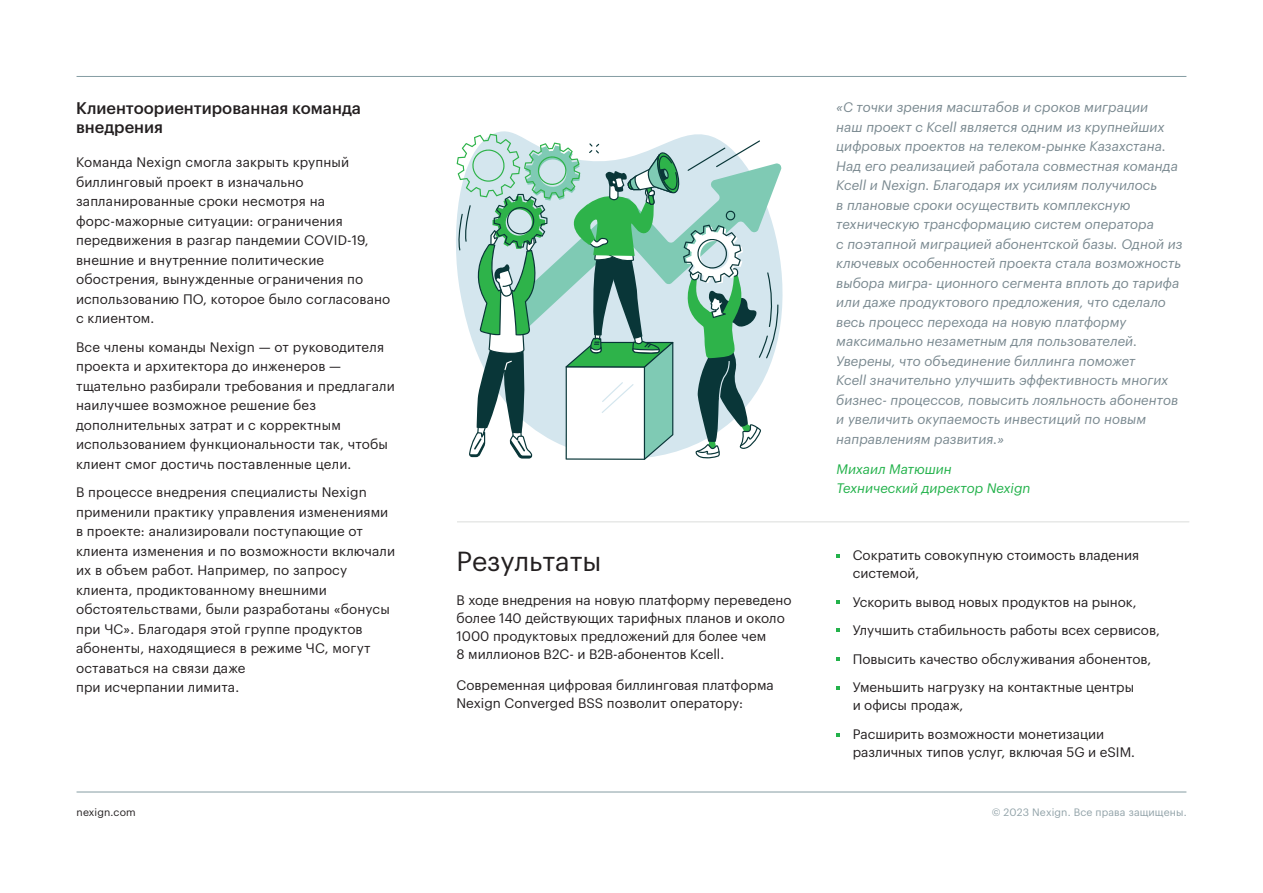
<style>
.page{position:relative;width:1263px;height:893px;background:#fff}
.page>*{position:absolute;margin:0;border:0;box-sizing:border-box;transform-origin:0 0}
.t1{font:27px "Graphik LC";letter-spacing:-.005em;color:#231f20}
.t2{font:500 16.5px/19.8px "Graphik LC";color:#231f20}
.t3{font:13.5px/19.5px "Graphik LC";letter-spacing:.01em;color:#231f20}
.t4{font:italic 13.5px/19.5px "Graphik LC";letter-spacing:.005em;color:#7a8990}
.t5{font:italic 13.5px/19.5px "Graphik LC";color:#23b24b}
.t6{font:10.5px "Graphik LC";letter-spacing:.015em;color:#91a2a8}
.t7{font:10.5px "Graphik LC";letter-spacing:.01em;color:#231f20}
</style>
<div class="page">
<svg style="left:836px;top:554px;width:4px;height:4px"></svg>
<svg style="left:836px;top:600px;width:4px;height:4px"></svg>
<svg style="left:836px;top:628px;width:4px;height:4px"></svg>
<svg style="left:836px;top:657px;width:4px;height:4px"></svg>
<svg style="left:836px;top:686px;width:4px;height:4px"></svg>
<svg style="left:836px;top:733px;width:4px;height:4px"></svg>
<hr style="left:457px;top:521px;width:732px;height:2px;background:#e7e9e7">
<svg style="left:457px;top:134px;width:321px;height:326px"></svg>
<hr style="left:77px;top:76px;width:1109px;height:1px;background:#859ca3">
<hr style="left:77px;top:792px;width:1109px;height:1px;background:#859ca3">
<p class="t2" style="left:76px;top:96px;width:286px">Клиентоориентированная команда внедрения</p>
<p class="t3" style="left:76px;top:152px;width:316px">Команда Nexign смогла закрыть крупный биллинговый проект в изначально запланированные сроки несмотря на форс-мажорные ситуации: ограничения передвижения в разгар пандемии COVID-19, внешние и внутренние политические обострения, вынужденные ограничения по использованию ПО, которое было согласовано с клиентом.</p>
<p class="t3" style="left:76px;top:336px;width:320px">Все члены команды Nexign — от руководителя проекта и архитектора до инженеров — тщательно разбирали требования и предлагали наилучшее возможное решение без дополнительных затрат и с корректным использованием функциональности так, чтобы клиент смог достичь поставленные цели.</p>
<p class="t3" style="left:76px;top:481px;width:321px">В процессе внедрения специалисты Nexign применили практику управления изменениями в проекте: анализировали поступающие от клиента изменения и по возможности включали их в объем работ. Например, по запросу клиента, продиктованному внешними обстоятельствами, были разработаны «бонусы при ЧС». Благодаря этой группе продуктов абоненты, находящиеся в режиме ЧС, могут оставаться на связи даже<br>при исчерпании лимита.</p>
<h1 class="t1" style="left:456px;top:540px;width:146px">Результаты</h1>
<p class="t3" style="left:456px;top:590px;width:337px;line-height:18px">В ходе внедрения на новую платформу переведено более 140 действующих тарифных планов и около 1000 продуктовых предложений для более чем<br>8 миллионов B2C- и B2B-абонентов Kcell.</p>
<p class="t3" style="left:456px;top:675px;width:319px;line-height:18px">Современная цифровая биллинговая платформа<br>Nexign Сonverged BSS позволит оператору:</p>
<p class="t4" style="left:836px;top:97px;width:348px">«C точки зрения масштабов и сроков миграции<br>наш проект с Kcell является одним из крупнейших цифровых проектов на телеком-рынке Казахстана.<br>Над его реализацией работала совместная команда Kcell и Nexign. Благодаря их усилиям получилось<br>в плановые сроки осуществить комплексную техническую трансформацию систем оператора<br>c поэтапной миграцией абонентской базы. Одной из ключевых особенностей проекта стала возможность выбора мигра- ционного сегмента вплоть до тарифа или даже продуктового предложения, что сделало весь процесс перехода на новую платформу максимально незаметным для пользователей.<br>Уверены, что объединение биллинга поможет<br>Kcell значительно улучшить эффективность многих бизнес- процессов, повысить лояльность абонентов и увеличить окупаемость инвестиций по новым направлениям развития.»</p>
<p class="t5" style="left:836px;top:458px;width:195px">Михаил Матюшин<br>Технический директор Nexign</p>
<p class="t3" style="left:853px;top:545px;width:288px;line-height:18px">Сократить совокупную стоимость владения системой,</p>
<p class="t3" style="left:853px;top:586px;width:309px;line-height:28.5px">Ускорить вывод новых продуктов на рынок, Улучшить стабильность работы всех сервисов, Повысить качество обслуживания абонентов, Уменьшить нагрузку на контактные центры</p>
<p class="t3" style="left:853px;top:690px;width:253px;line-height:28.5px">и офисы продаж,<br>Расширить возможности монетизации</p>
<p class="t3" style="left:853px;top:741px;width:284px">различных типов услуг, включая 5G и eSIM.</p>
<p class="t7" style="left:77px;top:804px;width:61px">nexign.com</p>
<p class="t6" style="left:992px;top:804px;width:196px">© 2023 Nexign. Все права защищены.</p>
</div>
